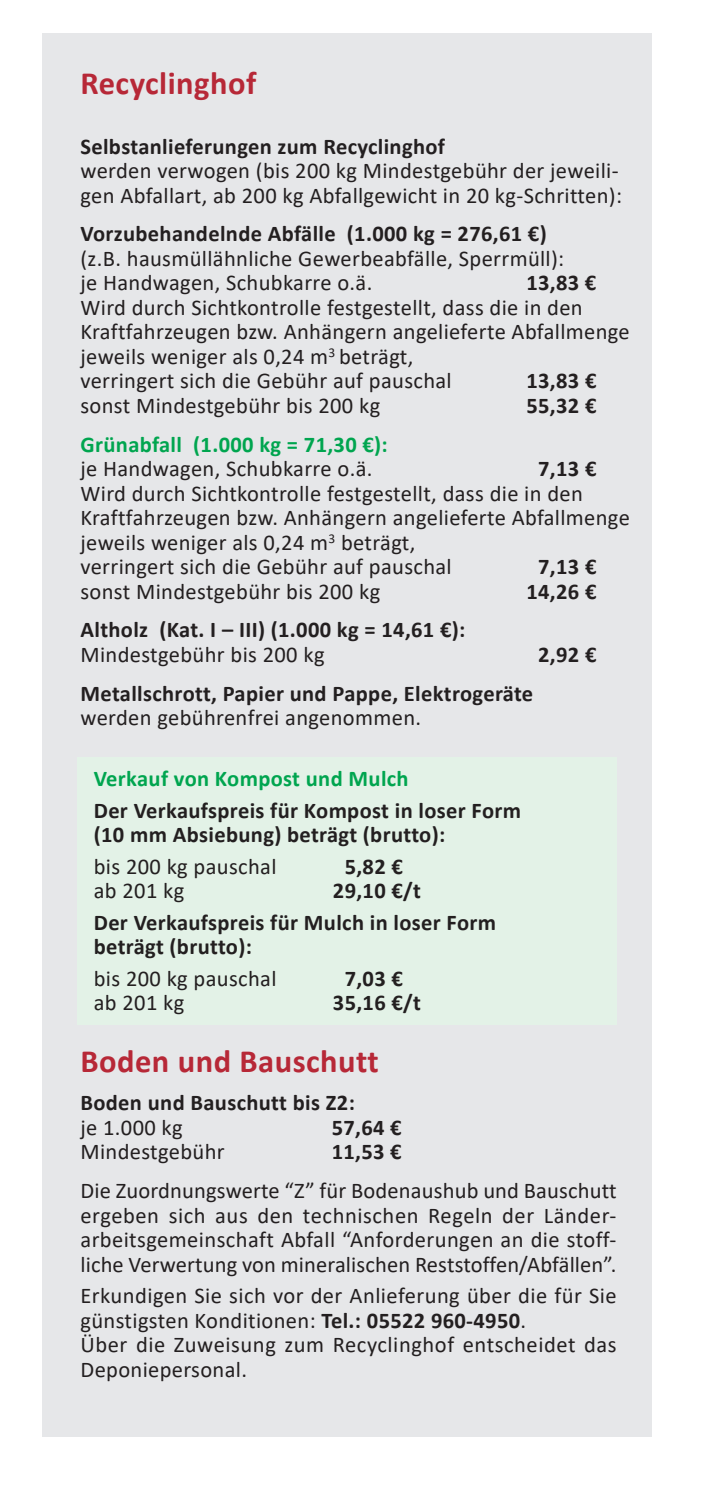
<style>
.page{position:relative;width:709px;height:1489px;background:#fff}
.page>*{position:absolute;margin:0;border:0;box-sizing:border-box;transform-origin:0 0}
.t1{font:700 32.5px "Calibri";letter-spacing:.015em;color:#b72837}
.t2{font:22.5px/24.5px "Calibri";letter-spacing:.015em;color:#231f20}
.t3{font:700 22.5px/24.5px "Calibri";letter-spacing:.015em;color:#231f20}
.t4{font:700 22.5px "Calibri";letter-spacing:.015em;color:#00a54f}
.s1{font-weight:700}
</style>
<div class="page">
<div style="left:43px;top:33px;width:609px;height:1403px;background:#e6e7e9"></div>
<div style="left:78px;top:757px;width:539px;height:267px;background:#e3f2e7"></div>
<h1 class="t1" style="left:80px;top:63px;width:177px">Recyclinghof</h1>
<p class="t3" style="left:80px;top:134px;width:366px">Selbstanlieferungen zum Recyclinghof</p>
<p class="t2" style="left:80px;top:158px;width:543px">werden verwogen (bis 200 kg Mindestgebühr der jeweili‐ gen Abfallart, ab 200 kg Abfallgewicht in 20 kg‐Schritten):</p>
<p class="t3" style="left:80px;top:221px;width:468px">Vorzubehandelnde Abfälle (1.000 kg = 276,61 €)</p>
<p class="t2" style="left:80px;top:246px;width:485px">(z.B. hausmüllähnliche Gewerbeabfälle, Sperrmüll): je Handwagen, Schubkarre o.ä.</p>
<p class="t3" style="left:526px;top:270px;width:71px">13,83 €</p>
<p class="t2" style="left:80px;top:295px;width:551px">Wird durch Sichtkontrolle festgestellt, dass die in den Kraftfahrzeugen bzw. Anhängern angelieferte Abfallmenge jeweils weniger als 0,24 m<sup>3</sup> beträgt,<br>verringert sich die Gebühr auf pauschal</p>
<p class="t3" style="left:526px;top:368px;width:71px">13,83 €</p>
<p class="t2" style="left:80px;top:393px;width:301px">sonst Mindestgebühr bis 200 kg</p>
<p class="t3" style="left:526px;top:393px;width:71px">55,32 €</p>
<p class="t4" style="left:80px;top:430px;width:309px">Grünabfall (1.000 kg = 71,30 €):</p>
<p class="t2" style="left:80px;top:456px;width:293px">je Handwagen, Schubkarre o.ä.</p>
<p class="t3" style="left:538px;top:456px;width:60px">7,13 €</p>
<p class="t2" style="left:80px;top:480px;width:551px">Wird durch Sichtkontrolle festgestellt, dass die in den Kraftfahrzeugen bzw. Anhängern angelieferte Abfallmenge jeweils weniger als 0,24 m<sup>3</sup> beträgt,<br>verringert sich die Gebühr auf pauschal</p>
<p class="t3" style="left:538px;top:554px;width:60px">7,13 €</p>
<p class="t2" style="left:80px;top:578px;width:301px">sonst Mindestgebühr bis 200 kg</p>
<p class="t3" style="left:526px;top:578px;width:71px">14,26 €</p>
<p class="t3" style="left:80px;top:617px;width:386px">Altholz (Kat. I – III) (1.000 kg = 14,61 €):</p>
<p class="t2" style="left:80px;top:642px;width:246px">Mindestgebühr bis 200 kg</p>
<p class="t3" style="left:538px;top:642px;width:60px">2,92 €</p>
<p class="t3" style="left:80px;top:680px;width:454px">Metallschrott, Papier und Pappe, Elektrogeräte</p>
<p class="t2" style="left:80px;top:705px;width:342px">werden gebührenfrei angenommen.</p>
<p class="t4" style="left:94px;top:764px;width:316px">Verkauf von Kompost und Mulch</p>
<p class="t3" style="left:94px;top:797px;width:429px">Der Verkaufspreis für Kompost in loser Form (10 mm Absiebung) beträgt (brutto):</p>
<p class="t2" style="left:94px;top:853px;width:184px">bis 200 kg pauschal</p>
<p class="t3" style="left:345px;top:853px;width:60px">5,82 €</p>
<p class="t2" style="left:94px;top:878px;width:92px">ab 201 kg</p>
<p class="t3" style="left:94px;top:874px;width:404px;line-height:31.5px;text-indent:239px">29,10 €/t<br>Der Verkaufspreis für Mulch in loser Form</p>
<p class="t3" style="left:94px;top:934px;width:160px">beträgt (brutto):</p>
<p class="t2" style="left:94px;top:965px;width:184px">bis 200 kg pauschal</p>
<p class="t3" style="left:345px;top:965px;width:60px">7,03 €</p>
<p class="t2" style="left:94px;top:990px;width:92px">ab 201 kg</p>
<p class="t3" style="left:333px;top:990px;width:90px">35,16 €/t</p>
<h1 class="t1" style="left:80px;top:1040px;width:300px">Boden und Bauschutt</h1>
<p class="t3" style="left:80px;top:1090px;width:276px">Boden und Bauschutt bis Z2:</p>
<p class="t2" style="left:80px;top:1114px;width:104px">je 1.000 kg</p>
<p class="t3" style="left:332px;top:1114px;width:71px">57,64 €</p>
<p class="t2" style="left:80px;top:1139px;width:146px">Mindestgebühr</p>
<p class="t3" style="left:332px;top:1139px;width:71px">11,53 €</p>
<p class="t2" style="left:80px;top:1178px;width:537px;text-align:justify">Die Zuordnungswerte “Z” für Bodenaushub und Bauschutt ergeben sich aus den technischen Regeln der Länder‐ arbeitsgemeinschaft Abfall “Anforderungen an die stoff‐ liche Verwertung von mineralischen Reststoffen/Abfällen”.</p>
<p class="t2" style="left:80px;top:1283px;width:537px">Erkundigen Sie sich vor der Anlieferung über die für Sie günstigsten Konditionen: <span class="s1">Tel.: 05522 960-4950</span>.<br>Über die Zuweisung zum Recyclinghof entscheidet das Deponiepersonal.</p>
</div>
